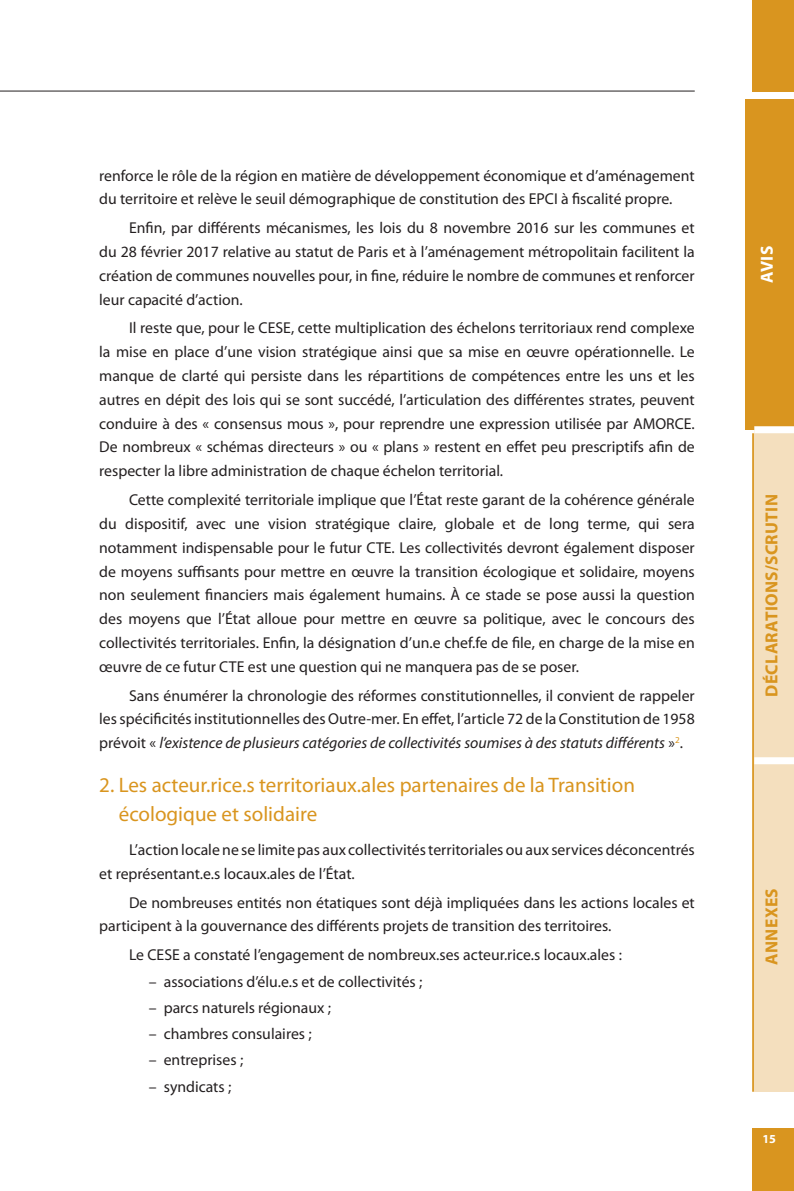
<style>
.page{position:relative;width:794px;height:1191px;background:#fff}
.page>*{position:absolute;margin:0;border:0;box-sizing:border-box;transform-origin:0 0}
.Titre_6_Paragraphe{font:21px/29.1px "Myriad Pro";color:#d9951f}
.t1{font:700 17.5px "Myriad Pro";letter-spacing:.02em;color:#d9951f}
.t2{font:700 17.5px "Myriad Pro";color:#fff}
.Alinéa{font:15.75px/23.8px "Myriad Pro";color:#231f20;text-align:justify}
.t3{font:700 12.25px "Myriad Pro";color:#fff}
.s1{font-style:italic}
</style>
<div class="page">
<div style="left:752px;top:1129px;width:42px;height:62px;background:#d9951f"></div>
<div style="left:752px;top:0;width:42px;height:91px;background:#d9951f"></div>
<div style="left:754px;top:430px;width:40px;height:330px;background:#f4dfbe"></div>
<div style="left:754px;top:761px;width:40px;height:330px;background:#f4dfbe"></div>
<hr style="left:752px;top:433px;width:2px;height:658px;background:#d9951f">
<div style="left:745px;top:99px;width:49px;height:331px;background:#d9951f"></div>
<div style="left:754px;top:426px;width:40px;height:7px;background:#fff"></div>
<div style="left:754px;top:757px;width:40px;height:7px;background:#fff"></div>
<hr style="left:0;top:91px;width:694px;height:1px;background:#231f20">
<p class="Alinéa" style="left:99px;top:163px;width:597px">renforce le rôle de la région en matière de développement économique et d’aménagement du territoire et relève le seuil démographique de constitution des EPCI à fiscalité propre.</p>
<p class="Alinéa" style="left:99px;top:216px;width:597px;text-indent:30px">Enfin, par différents mécanismes, les lois du 8 novembre 2016 sur les communes et du 28 février 2017 relative au statut de Paris et à l’aménagement métropolitain facilitent la création de communes nouvelles pour, in fine, réduire le nombre de communes et renforcer leur capacité d’action.</p>
<p class="Alinéa" style="left:99px;top:316px;width:597px;text-indent:30px">Il reste que, pour le CESE, cette multiplication des échelons territoriaux rend complexe la mise en place d’une vision stratégique ainsi que sa mise en œuvre opérationnelle. Le manque de clarté qui persiste dans les répartitions de compétences entre les uns et les autres en dépit des lois qui se sont succédé, l’articulation des différentes strates, peuvent conduire à des « consensus mous », pour reprendre une expression utilisée par AMORCE.<br>De nombreux « schémas directeurs » ou « plans » restent en effet peu prescriptifs afin de respecter la libre administration de chaque échelon territorial.</p>
<p class="Alinéa" style="left:99px;top:487px;width:597px;text-indent:30px">Cette complexité territoriale implique que l’État reste garant de la cohérence générale du dispositif, avec une vision stratégique claire, globale et de long terme, qui sera notamment indispensable pour le futur CTE. Les collectivités devront également disposer de moyens suffisants pour mettre en œuvre la transition écologique et solidaire, moyens non seulement financiers mais également humains. À ce stade se pose aussi la question des moyens que l’État alloue pour mettre en œuvre sa politique, avec le concours des collectivités territoriales. Enfin, la désignation d’un.e chef.fe de file, en charge de la mise en œuvre de ce futur CTE est une question qui ne manquera pas de se poser.</p>
<p class="Alinéa" style="left:99px;top:683px;width:597px;text-indent:30px">Sans énumérer la chronologie des réformes constitutionnelles, il convient de rappeler les spécificités institutionnelles des Outre-mer. En effet, l’article 72 de la Constitution de 1958 prévoit « <span class="s1">l’existence de plusieurs catégories de collectivités soumises à des statuts différents</span> »<sup>2</sup>.</p>
<p class="Titre_6_Paragraphe" style="left:119px;top:770px;width:517px;text-indent:-20px">2. Les acteur.rice.s territoriaux.ales partenaires de la Transition écologique et solidaire</p>
<p class="Alinéa" style="left:99px;top:837px;width:597px;text-indent:30px">L’action locale ne se limite pas aux collectivités territoriales ou aux services déconcentrés et représentant.e.s locaux.ales de l’État.</p>
<p class="Alinéa" style="left:99px;top:890px;width:597px;text-indent:30px">De nombreuses entités non étatiques sont déjà impliquées dans les actions locales et participent à la gouvernance des différents projets de transition des territoires.</p>
<p class="Alinéa" style="left:129px;top:942px;width:494px">Le CESE a constaté l’engagement de nombreux.ses acteur.rice.s locaux.ales :</p>
<p class="Alinéa" style="left:149px;top:969px;width:275px">– associations d’élu.e.s et de collectivités ;</p>
<p class="Alinéa" style="left:149px;top:995px;width:184px">– parcs naturels régionaux ;</p>
<p class="Alinéa" style="left:149px;top:1021px;width:164px">– chambres consulaires ;</p>
<p class="Alinéa" style="left:149px;top:1048px;width:96px">– entreprises ;</p>
<p class="Alinéa" style="left:149px;top:1074px;width:84px">– syndicats ;</p>
<p class="t2" style="left:755px;top:283px;width:39px;rotate:-90deg">AVIS</p>
<p class="t1" style="left:760px;top:697px;width:204px;rotate:-90deg">DÉCLARATIONS/SCRUTIN</p>
<p class="t1" style="left:760px;top:964px;width:78px;rotate:-90deg">ANNEXES</p>
<p class="t3" style="left:762px;top:1131px;width:15px">15</p>
</div>
